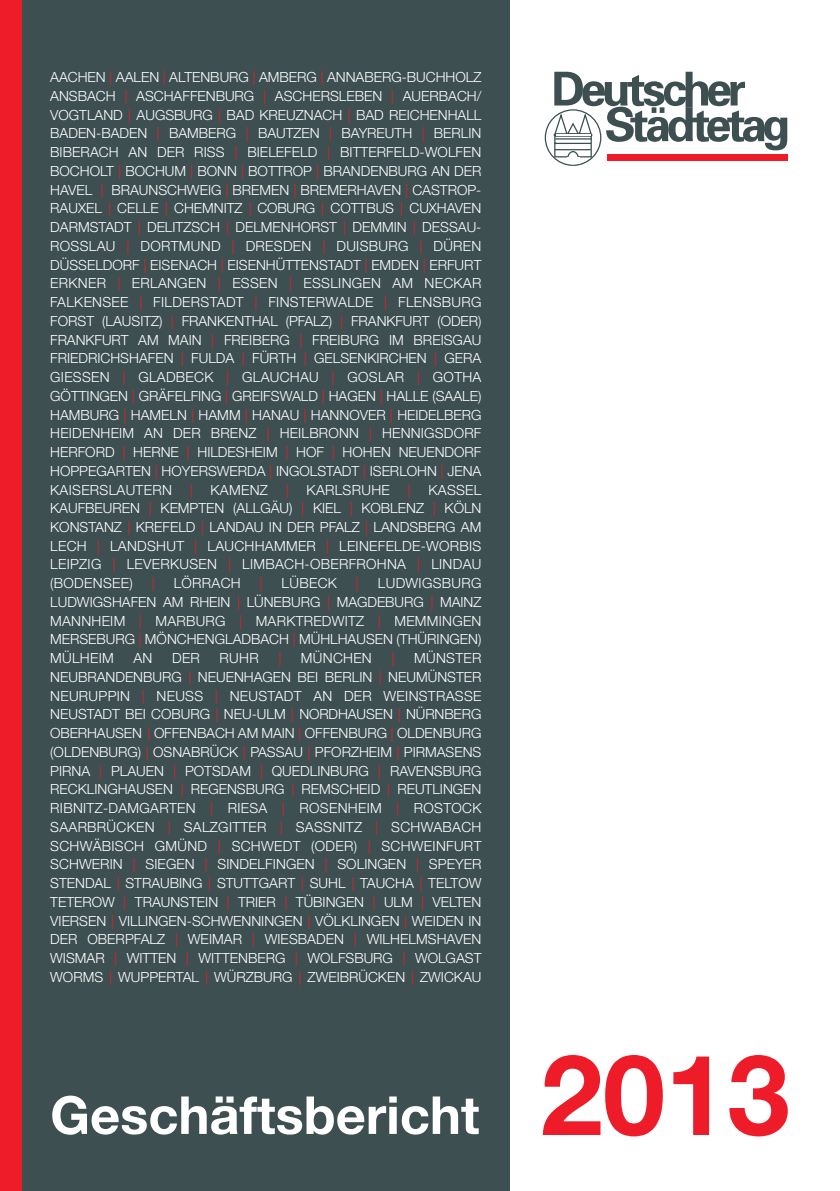
<style>
.page{position:relative;width:840px;height:1191px;background:#fff}
.page>*{position:absolute;margin:0;border:0;box-sizing:border-box;transform-origin:0 0}
.t1{font:700 52.4px "Helvetica Neue";color:#fff}
.t2{font:300 14px/18.8px "Helvetica Neue";color:#fff;text-align:justify}
.t3{font:300 14px "Helvetica Neue";letter-spacing:.02em;color:#fff}
.t4{font:300 14px "Helvetica Neue";color:#ee1c28}
.s1{color:#ee1c28}
.s2{font-size:112px;color:#ee1c28}
</style>
<div class="page">
<div style="left:0;top:0;width:22px;height:1191px;background:#ee1c28"></div>
<div style="left:22px;top:0;width:487px;height:1191px;background:#3d4f51"></div>
<svg style="left:553px;top:72px;width:234px;height:92px"></svg>
<hr style="left:555px;top:134px;width:35px;height:2px;background:#fff">
<p class="t2" style="left:50px;top:68px;width:432px">AACHEN <span class="s1">|</span> AALEN <span class="s1">|</span> ALTENBURG <span class="s1">|</span> AMBERG <span class="s1">|</span> ANNABERG-BUCHHOLZ ANSBACH <span class="s1">|</span> ASCHAFFENBURG <span class="s1">|</span> ASCHERSLEBEN <span class="s1">|</span> AUERBACH/ VOGTLAND <span class="s1">|</span> AUGSBURG <span class="s1">|</span> BAD KREUZNACH <span class="s1">|</span> BAD REICHENHALL BADEN-BADEN <span class="s1">|</span> BAMBERG <span class="s1">|</span> BAUTZEN <span class="s1">|</span> BAYREUTH <span class="s1">|</span> BERLIN BIBERACH AN DER RISS <span class="s1">|</span> BIELEFELD <span class="s1">|</span> BITTERFELD-WOLFEN BOCHOLT <span class="s1">|</span> BOCHUM <span class="s1">|</span> BONN <span class="s1">|</span> BOTTROP <span class="s1">|</span> BRANDENBURG AN DER HAVEL <span class="s1">|</span> BRAUNSCHWEIG <span class="s1">|</span> BREMEN <span class="s1">|</span> BREMERHAVEN <span class="s1">|</span> CASTROP-RAUXEL <span class="s1">|</span> CELLE <span class="s1">|</span> CHEMNITZ <span class="s1">|</span> COBURG <span class="s1">|</span> COTTBUS <span class="s1">|</span> CUXHAVEN DARMSTADT <span class="s1">|</span> DELITZSCH <span class="s1">|</span> DELMENHORST <span class="s1">|</span> DEMMIN <span class="s1">|</span> DESSAU-ROSSLAU <span class="s1">|</span> DORTMUND <span class="s1">|</span> DRESDEN <span class="s1">|</span> DUISBURG <span class="s1">|</span> DÜREN DÜSSELDORF <span class="s1">|</span> EISENACH <span class="s1">|</span> EISENHÜTTENSTADT <span class="s1">|</span> EMDEN <span class="s1">|</span> ERFURT ERKNER <span class="s1">|</span> ERLANGEN <span class="s1">|</span> ESSEN <span class="s1">|</span> ESSLINGEN AM NECKAR FALKENSEE <span class="s1">|</span> FILDERSTADT <span class="s1">|</span> FINSTERWALDE <span class="s1">|</span> FLENSBURG FORST (LAUSITZ) <span class="s1">|</span> FRANKENTHAL (PFALZ) <span class="s1">|</span> FRANKFURT (ODER)<br>FRANKFURT AM MAIN <span class="s1">|</span> FREIBERG <span class="s1">|</span> FREIBURG IM BREISGAU FRIEDRICHSHAFEN <span class="s1">|</span> FULDA <span class="s1">|</span> FÜRTH <span class="s1">|</span> GELSENKIRCHEN <span class="s1">|</span> GERA GIESSEN <span class="s1">|</span> GLADBECK <span class="s1">|</span> GLAUCHAU <span class="s1">|</span> GOSLAR <span class="s1">|</span> GOTHA GÖTTINGEN <span class="s1">|</span> GRÄFELFING <span class="s1">|</span> GREIFSWALD <span class="s1">|</span> HAGEN <span class="s1">|</span> HALLE (SAALE)<br>HAMBURG <span class="s1">|</span> HAMELN <span class="s1">|</span> HAMM <span class="s1">|</span> HANAU <span class="s1">|</span> HANNOVER <span class="s1">|</span> HEIDELBERG HEIDENHEIM AN DER BRENZ <span class="s1">|</span> HEILBRONN <span class="s1">|</span> HENNIGSDORF HERFORD <span class="s1">|</span> HERNE <span class="s1">|</span> HILDESHEIM <span class="s1">|</span> HOF <span class="s1">|</span> HOHEN NEUENDORF HOPPEGARTEN <span class="s1">|</span> HOYERSWERDA <span class="s1">|</span> INGOLSTADT <span class="s1">|</span> ISERLOHN <span class="s1">|</span> JENA KAISERSLAUTERN</p>
<p class="t4" style="left:190px;top:481px;width:5px">|</p>
<p class="t2" style="left:210px;top:480px;width:59px">KAMENZ</p>
<p class="t4" style="left:285px;top:481px;width:5px">|</p>
<p class="t3" style="left:306px;top:481px;width:85px">KARLSRUHE</p>
<p class="t4" style="left:407px;top:481px;width:5px">|</p>
<p class="t2" style="left:50px;top:480px;width:432px;text-indent:378px">KASSEL KAUFBEUREN <span class="s1">|</span> KEMPTEN (ALLGÄU) <span class="s1">|</span> KIEL <span class="s1">|</span> KOBLENZ <span class="s1">|</span> KÖLN KONSTANZ <span class="s1">|</span> KREFELD <span class="s1">|</span> LANDAU IN DER PFALZ <span class="s1">|</span> LANDSBERG AM LECH <span class="s1">|</span> LANDSHUT <span class="s1">|</span> LAUCHHAMMER <span class="s1">|</span> LEINEFELDE-WORBIS LEIPZIG <span class="s1">|</span> LEVERKUSEN <span class="s1">|</span> LIMBACH-OBERFROHNA <span class="s1">|</span> LINDAU (BODENSEE)</p>
<p class="t4" style="left:152px;top:575px;width:5px">|</p>
<p class="t3" style="left:174px;top:575px;width:68px">LÖRRACH</p>
<p class="t4" style="left:260px;top:575px;width:5px">|</p>
<p class="t2" style="left:281px;top:574px;width:57px">LÜBECK</p>
<p class="t4" style="left:356px;top:575px;width:5px">|</p>
<p class="t2" style="left:50px;top:574px;width:432px;text-indent:327px">LUDWIGSBURG LUDWIGSHAFEN AM RHEIN <span class="s1">|</span> LÜNEBURG <span class="s1">|</span> MAGDEBURG <span class="s1">|</span> MAINZ MANNHEIM <span class="s1">|</span> MARBURG <span class="s1">|</span> MARKTREDWITZ <span class="s1">|</span> MEMMINGEN MERSEBURG <span class="s1">|</span> MÖNCHENGLADBACH <span class="s1">|</span> MÜHLHAUSEN (THÜRINGEN)<br>MÜLHEIM</p>
<p class="t2" style="left:50px;top:649px;width:432px;text-indent:364px">MÜNSTER NEUBRANDENBURG <span class="s1">|</span> NEUENHAGEN BEI BERLIN <span class="s1">|</span> NEUMÜNSTER NEURUPPIN <span class="s1">|</span> NEUSS <span class="s1">|</span> NEUSTADT AN DER WEINSTRASSE NEUSTADT BEI COBURG <span class="s1">|</span> NEU-ULM <span class="s1">|</span> NORDHAUSEN <span class="s1">|</span> NÜRNBERG OBERHAUSEN <span class="s1">|</span> OFFENBACH AM MAIN <span class="s1">|</span> OFFENBURG <span class="s1">|</span> OLDENBURG (OLDENBURG) <span class="s1">|</span> OSNABRÜCK <span class="s1">|</span> PASSAU <span class="s1">|</span> PFORZHEIM <span class="s1">|</span> PIRMASENS PIRNA <span class="s1">|</span> PLAUEN <span class="s1">|</span> POTSDAM <span class="s1">|</span> QUEDLINBURG <span class="s1">|</span> RAVENSBURG RECKLINGHAUSEN <span class="s1">|</span> REGENSBURG <span class="s1">|</span> REMSCHEID <span class="s1">|</span> REUTLINGEN RIBNITZ-DAMGARTEN <span class="s1">|</span> RIESA <span class="s1">|</span> ROSENHEIM <span class="s1">|</span> ROSTOCK SAARBRÜCKEN <span class="s1">|</span> SALZGITTER <span class="s1">|</span> SASSNITZ <span class="s1">|</span> SCHWABACH SCHWÄBISCH GMÜND <span class="s1">|</span> SCHWEDT (ODER) <span class="s1">|</span> SCHWEINFURT SCHWERIN <span class="s1">|</span> SIEGEN <span class="s1">|</span> SINDELFINGEN <span class="s1">|</span> SOLINGEN <span class="s1">|</span> SPEYER STENDAL <span class="s1">|</span> STRAUBING <span class="s1">|</span> STUTTGART <span class="s1">|</span> SUHL <span class="s1">|</span> TAUCHA <span class="s1">|</span> TELTOW TETEROW <span class="s1">|</span> TRAUNSTEIN <span class="s1">|</span> TRIER <span class="s1">|</span> TÜBINGEN <span class="s1">|</span> ULM <span class="s1">|</span> VELTEN VIERSEN <span class="s1">|</span> VILLINGEN-SCHWENNINGEN <span class="s1">|</span> VÖLKLINGEN <span class="s1">|</span> WEIDEN IN DER OBERPFALZ <span class="s1">|</span> WEIMAR <span class="s1">|</span> WIESBADEN <span class="s1">|</span> WILHELMS HAVEN WISMAR <span class="s1">|</span> WITTEN <span class="s1">|</span> WITTENBERG <span class="s1">|</span> WOLFSBURG <span class="s1">|</span> WOLGAST WORMS <span class="s1">|</span> WUPPERTAL <span class="s1">|</span> WÜRZBURG <span class="s1">|</span> ZWEIBRÜCKEN <span class="s1">|</span> ZWICKAU</p>
<p class="t2" style="left:133px;top:649px;width:20px">AN</p>
<p class="t2" style="left:172px;top:649px;width:29px">DER</p>
<p class="t2" style="left:219px;top:649px;width:41px">RUHR</p>
<p class="t4" style="left:278px;top:650px;width:5px">|</p>
<p class="t3" style="left:301px;top:650px;width:72px">MÜNCHEN</p>
<p class="t4" style="left:391px;top:650px;width:5px">|</p>
<h1 class="t1" style="left:50px;top:1085px;width:740px">Geschäftsbericht <span class="s2">2013</span></h1>
</div>
